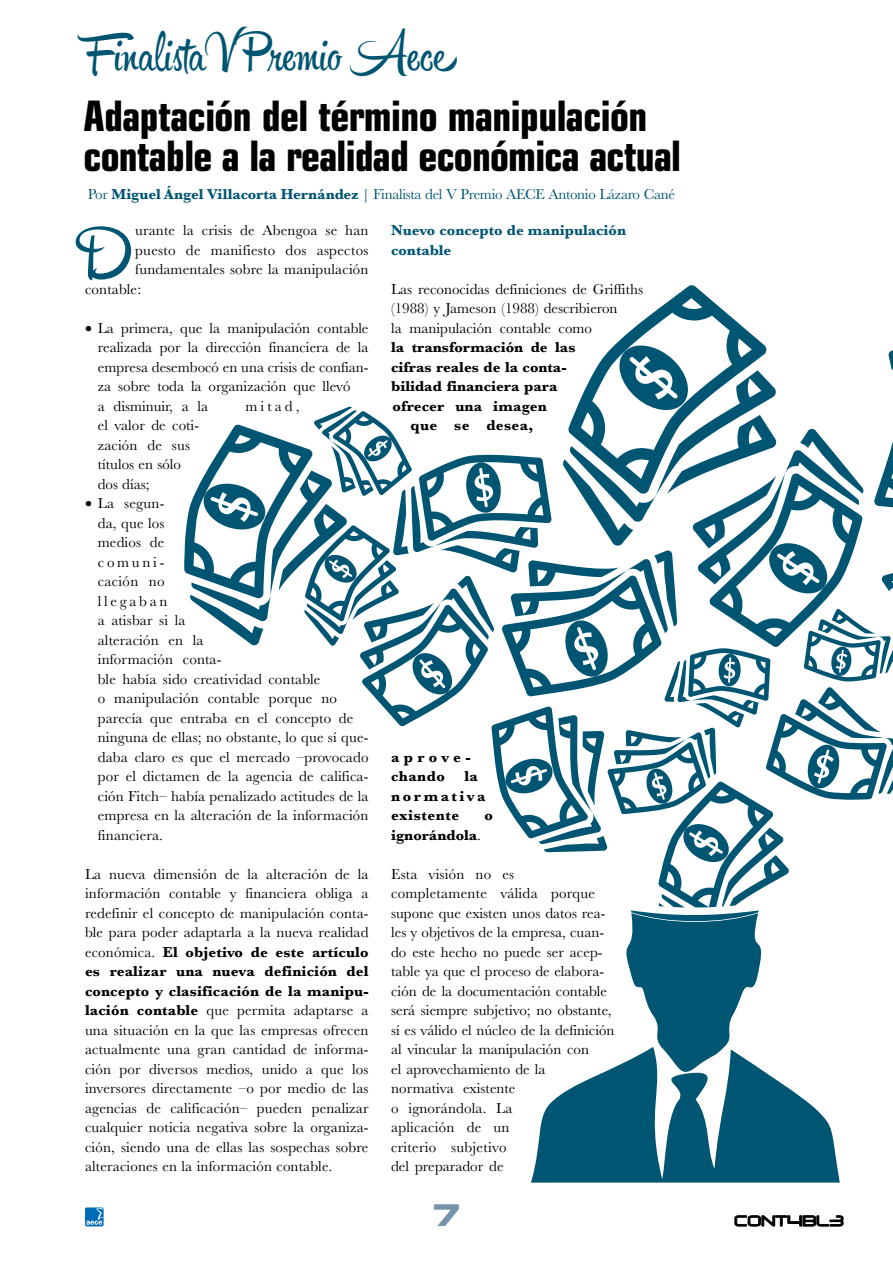
<style>
.page{position:relative;width:893px;height:1263px;background:#fff}
.page>*{position:absolute;margin:0;border:0;box-sizing:border-box;transform-origin:0 0}
.t1{font:58.35px "Hipster Script Pro";color:#005572}
.t2{font:45px "Hipster Script Pro";letter-spacing:-.005em;color:#005572}
.t3{font:700 condensed 42px/40.5px "Eurostile LT Std";letter-spacing:-.015em;color:#000}
.t4{font:30px "Eurostile LT Std Bold Ex 2";color:#7493a9}
.t5{font:15px/19.5px "Baskerville";letter-spacing:.01em;color:#000}
.t6{font:700 15px "Baskerville";color:#000}
.t7{font:15px "Baskerville";letter-spacing:-.02em;color:#005572}
.t8{font:700 15px/19.5px "Baskerville";color:#005572}
.t9{font:700 15px/19.5px "Baskerville";letter-spacing:.04em;color:#000}
.t10{font:700 15px/19.5px "Baskerville";letter-spacing:.15em;color:#000}
.t11{font:700 15px "Baskerville";letter-spacing:.025em;color:#000}
.s1{font-weight:700}
.s2{font-weight:400}
</style>
<div class="page">
<svg style="left:734px;top:1215px;width:110px;height:12px"></svg>
<svg style="left:85px;top:1207px;width:19px;height:19px"></svg>
<svg style="left:86px;top:1208px;width:18px;height:17px"></svg>
<svg style="left:531px;top:921px;width:309px;height:261px;fill:#005572"></svg>
<svg style="left:610px;top:285px;width:157px;height:65px"></svg>
<svg style="left:184px;top:350px;width:709px;height:571px"></svg>
<h2 class="t2" style="left:85px;top:28px;width:375px">Finalista VPremio Aece</h2>
<h3 class="t3" style="left:84px;top:95px;width:599px">Adaptación del término manipulación contable a la realidad económica actual</h3>
<p class="t7" style="left:88px;top:184px;width:589px">Por <span class="s1">Miguel Ángel Villacorta Hernández</span> | Finalista del V Premio AECE Antonio Lázaro Cané</p>
<h1 class="t1" style="left:85px;top:220px;width:48px">D</h1>
<p class="t5" style="left:135px;top:221px;width:235px">urante la crisis de Abengoa se han</p>
<p class="t5" style="left:135px;top:240px;width:235px">puesto de manifiesto dos aspectos</p>
<p class="t5" style="left:135px;top:260px;width:235px">fundamentales sobre la manipulación</p>
<p class="t5" style="left:85px;top:279px;width:58px">contable:</p>
<p class="t5" style="left:98px;top:318px;width:272px;text-indent:-13px">• La primera, que la manipulación contable realizada por la dirección financiera de la empresa desembocó en una crisis de confian&shy;za sobre toda la organización que llevó<br>a disminuir, a la</p>
<p class="t5" style="left:246px;top:396px;width:55px">mitad,</p>
<p class="t5" style="left:98px;top:416px;width:103px">el valor de coti&shy;zación de sus títulos en sólo dos días;</p>
<p class="t5" style="left:98px;top:494px;width:272px;text-indent:-13px">• La segun-<br>da, que los<br>medios de<br>comuni-<br>cación no<br>llegaban<br>a atisbar si la<br>alteración en la<br>información conta-<br>ble había sido creatividad contable<br>o manipulación contable porque no parecía que entraba en el concepto de ninguna de ellas; no obstante, lo que sí que&shy;daba claro es que el mercado –provocado por el dictamen de la agencia de califica&shy;ción Fitch– había penalizado actitudes de la empresa en la alteración de la información financiera.</p>
<p class="t5" style="left:85px;top:864px;width:285px;text-align:justify">La nueva dimensión de la alteración de la información contable y financiera obliga a redefinir el concepto de manipulación conta&shy;ble para poder adaptarla a la nueva realidad económica. <span class="s1">El objetivo de este artículo es realizar una nueva definición del concepto y clasificación de la manipu&shy;lación contable</span> que permita adaptarse a una situación en la que las empresas ofrecen actualmente una gran cantidad de informa&shy;ción por diversos medios, unido a que los inversores directamente –o por medio de las agencias de calificación– pueden penalizar cualquier noticia negativa sobre la organiza&shy;ción, siendo una de ellas las sospechas sobre alteraciones en la información contable.</p>
<p class="t8" style="left:391px;top:221px;width:236px">Nuevo concepto de manipulación contable</p>
<p class="t5" style="left:391px;top:279px;width:253px">Las reconocidas definiciones de Griffiths (1988) y Jameson (1988) describieron<br>la manipulación contable como</p>
<p class="t6" style="left:391px;top:337px;width:186px">la transformación de las</p>
<p class="t6" style="left:391px;top:357px;width:177px">cifras reales de la conta-</p>
<p class="t6" style="left:391px;top:376px;width:168px">bilidad financiera para</p>
<p class="t6" style="left:393px;top:396px;width:156px">ofrecer una imagen</p>
<p class="t11" style="left:411px;top:415px;width:125px">que se desea,</p>
<p class="t10" style="left:391px;top:747px;width:81px">aprove&shy;chando</p>
<p class="t9" style="left:391px;top:767px;width:96px;text-indent:73px">la normativa existente</p>
<p class="t6" style="left:485px;top:805px;width:10px">o</p>
<p class="t6" style="left:391px;top:825px;width:91px">ignorándola<span class="s2">.</span></p>
<p class="t5" style="left:391px;top:864px;width:225px">Esta visión no es<br>completamente válida porque supone que existen unos datos rea&shy;les y objetivos de la empresa, cuan&shy;do este hecho no puede ser acep&shy;table ya que el proceso de elabora&shy;ción de la documentación contable será siempre subjetivo; no obstante, sí es válido el núcleo de la definición al vincular la manipulación con<br>el aprovechamiento de la<br>normativa existente<br>o ignorándola. La<br>aplicación de un<br>criterio subjetivo<br>del preparador de</p>
<h3 class="t4" style="left:432px;top:1194px;width:31px">7</h3>
</div>
